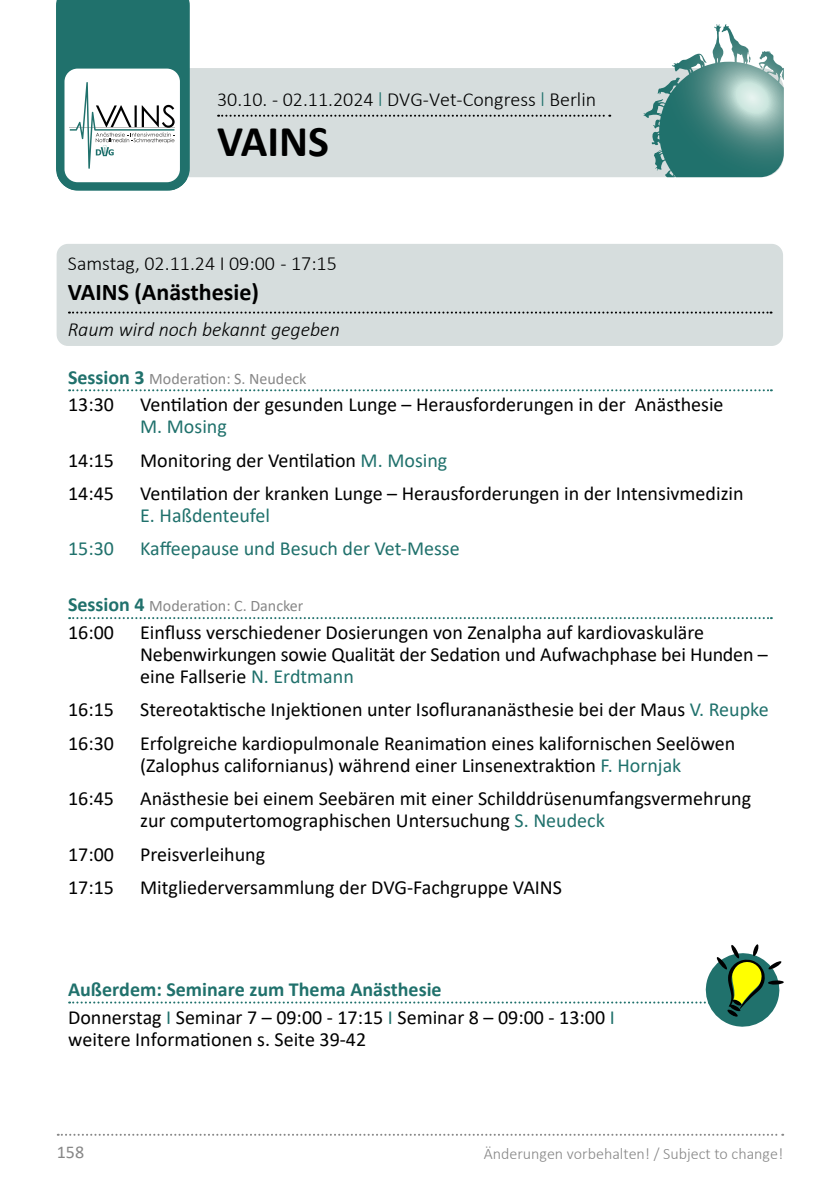
<style>
.page{position:relative;width:840px;height:1191px;background:#fff}
.page>*{position:absolute;margin:0;border:0;box-sizing:border-box;transform-origin:0 0}
.t1{font:700 44px "Calibri";color:#000}
.t2{font:700 24px "Calibri";color:#000}
.t3{font:20px/22px "Calibri";color:#000}
.t4{font:300 20px "Calibri";color:#000}
.t5{font:20px "Calibri";color:#20716c}
.t6{font:italic 300 20px "Calibri";color:#000}
.t7{font:18px "Calibri";color:#878787}
.t8{font:16px "Calibri";color:#878787}
.t9{font:300 16px "Calibri";color:#878787}
.s1{color:#20716c}
.s2{font-weight:700;font-size:20px;color:#20716c}
.s3{font-weight:700;color:#20716c}
</style>
<div class="page">
<svg style="left:58px;top:1133px;width:724px;height:2px"></svg>
<svg style="left:69px;top:389px;width:702px;height:2px"></svg>
<svg style="left:69px;top:617px;width:702px;height:2px"></svg>
<svg style="left:57px;top:68px;width:726px;height:109px;background:#c1d0cf"></svg>
<svg style="left:642px;top:26px;width:74px;height:102px"></svg>
<svg style="left:218px;top:115px;width:392px;height:2px"></svg>
<svg style="left:56px;top:0;width:134px;height:191px"></svg>
<div style="left:57px;top:244px;width:725px;height:102px;background:#d6dddd;border-radius:11px"></div>
<svg style="left:69px;top:311px;width:702px;height:2px"></svg>
<svg style="left:69px;top:944px;width:714px;height:83px"></svg>
<p class="t4" style="left:217px;top:87px;width:380px">30.10. - 02.11.2024 <span class="s1">l</span> DVG-Vet-Congress <span class="s1">l</span> Berlin</p>
<h1 class="t1" style="left:217px;top:110px;width:113px">VAINS</h1>
<p class="t4" style="left:68px;top:251px;width:270px">Samstag, 02.11.24 I 09:00 - 17:15</p>
<p class="t2" style="left:68px;top:275px;width:192px">VAINS (Anästhesie)</p>
<p class="t6" style="left:68px;top:317px;width:273px">Raum wird noch bekannt gegeben</p>
<p class="t8" style="left:68px;top:367px;width:240px"><span class="s2">Session 3</span> Moderation: S. Neudeck</p>
<p class="t3" style="left:68px;top:393px;width:47px">13:30</p>
<p class="t3" style="left:140px;top:393px;width:584px">Ventilation der gesunden Lunge – Herausforderungen in der Anästhesie</p>
<p class="t5" style="left:140px;top:413px;width:88px">M. Mosing</p>
<p class="t3" style="left:68px;top:448px;width:47px">14:15</p>
<p class="t3" style="left:140px;top:448px;width:308px">Monitoring der Ventilation <span class="s1">M. Mosing</span></p>
<p class="t3" style="left:68px;top:482px;width:47px">14:45</p>
<p class="t3" style="left:140px;top:482px;width:604px">Ventilation der kranken Lunge – Herausforderungen in der Intensivmedizin</p>
<p class="t5" style="left:140px;top:501px;width:131px">E. Haßdenteufel</p>
<p class="t5" style="left:68px;top:535px;width:47px">15:30</p>
<p class="t5" style="left:140px;top:535px;width:321px">Kaffeepause und Besuch der Vet-Messe</p>
<p class="t8" style="left:68px;top:595px;width:237px"><span class="s2">Session 4</span> Moderation: C. Dancker</p>
<p class="t3" style="left:68px;top:621px;width:47px">16:00</p>
<p class="t3" style="left:140px;top:621px;width:628px">Einfluss verschiedener Dosierungen von Zenalpha auf kardiovaskuläre<br>Nebenwirkungen sowie Qualität der Sedation und Aufwachphase bei Hunden – eine Fallserie <span class="s1">N. Erdtmann</span></p>
<p class="t3" style="left:68px;top:698px;width:47px">16:15</p>
<p class="t3" style="left:140px;top:698px;width:629px">Stereotaktische Injektionen unter Isoflurananästhesie bei der Maus <span class="s1">V. Reupke</span></p>
<p class="t3" style="left:68px;top:731px;width:47px">16:30</p>
<p class="t3" style="left:140px;top:731px;width:596px">Erfolgreiche kardiopulmonale Reanimation eines kalifornischen Seelöwen (Zalophus californianus) während einer Linsenextraktion <span class="s1">F. Hornjak</span></p>
<p class="t3" style="left:68px;top:787px;width:47px">16:45</p>
<p class="t3" style="left:140px;top:787px;width:612px">Anästhesie bei einem Seebären mit einer Schilddrüsenumfangsvermehrung zur computertomographischen Untersuchung <span class="s1">S. Neudeck</span></p>
<p class="t3" style="left:68px;top:842px;width:47px">17:00</p>
<p class="t3" style="left:140px;top:842px;width:126px">Preisverleihung</p>
<p class="t3" style="left:68px;top:875px;width:47px">17:15</p>
<p class="t3" style="left:140px;top:875px;width:423px">Mitgliederversammlung der DVG-Fachgruppe VAINS</p>
<p class="t3" style="left:68px;top:975px;width:548px;line-height:27.6px"><span class="s3">Außerdem: Seminare zum Thema Anästhesie<br></span>Donnerstag <span class="s1">I</span> Seminar 7 – 09:00 - 17:15 <span class="s1">I</span> Seminar 8 – 09:00 - 13:00 <span class="s1">I</span></p>
<p class="t3" style="left:68px;top:1027px;width:299px">weitere Informationen s. Seite 39-42</p>
<p class="t7" style="left:57px;top:1139px;width:29px">158</p>
<p class="t9" style="left:483px;top:1143px;width:301px">Änderungen vorbehalten! / Subject to change!</p>
</div>
